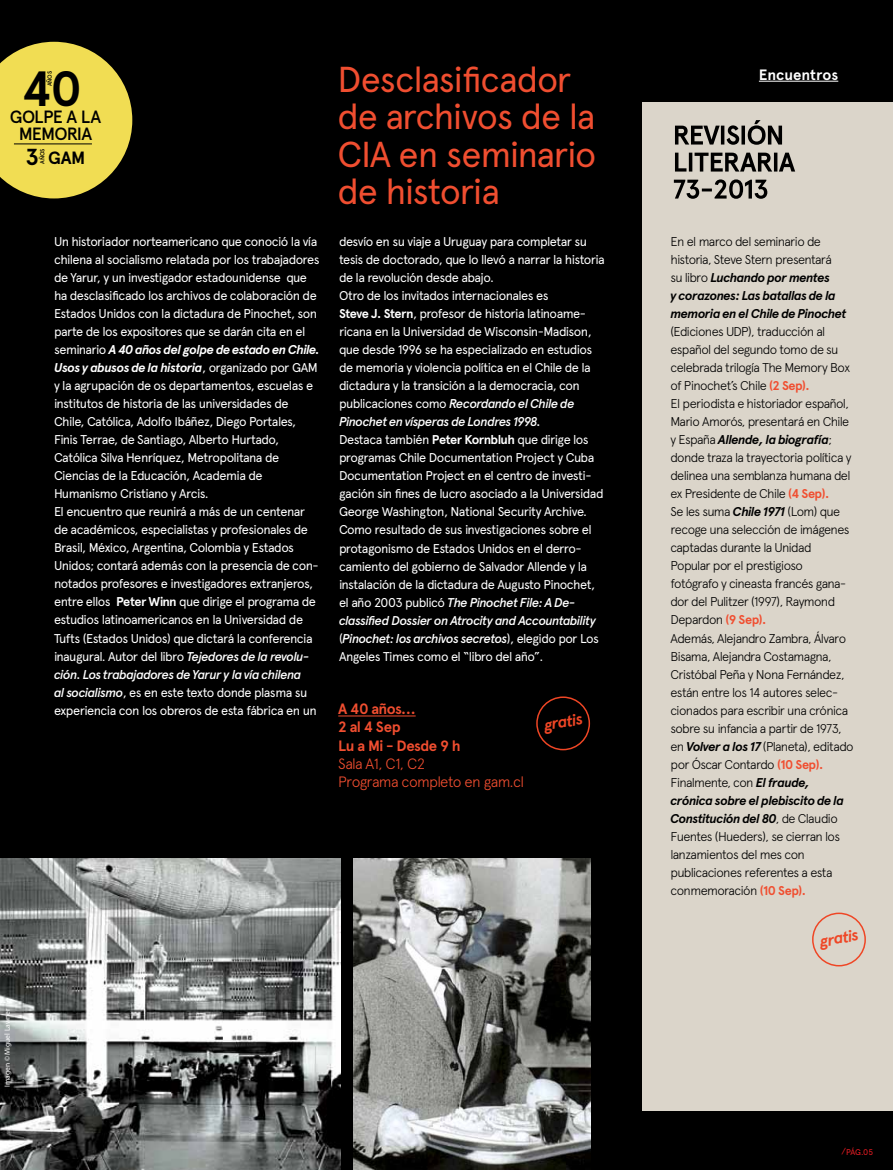
<style>
.page{position:relative;width:893px;height:1170px;background:#fff}
.page>*{position:absolute;margin:0;border:0;box-sizing:border-box;transform-origin:0 0}
.t1{font:700 49.35px "Apercu";color:#000}
.t2{font:36px/37.5px "Apercu";letter-spacing:-.04em;color:#f04e30;text-align:justify}
.t3{font:700 23.1px "Apercu";color:#000}
.t4{font:500 17.7px/16.4px "Apercu";letter-spacing:-.04em;color:#000;text-align:center}
.t5{font:700 17.7px "Apercu";color:#000}
.t6{font:italic 700 16.05px "Apercu";color:#ef4625}
.t7{font:300 15px/18px "Apercu";letter-spacing:-.04em;color:#f04e30}
.t8{font:700 15px/18px "Apercu";letter-spacing:-.035em;color:#f04e30}
.t9{font:700 15px "Apercu";color:#fff}
.t10{font:12.75px/18px "Apercu";letter-spacing:-.045em;color:#fff}
.t11{font:300 12.75px/18px "Apercu";letter-spacing:-.05em;color:#000}
.t12{font:italic 700 12.75px/18px "Apercu";letter-spacing:-.045em;color:#000}
.t13{font:8.25px "Apercu";color:#ed1d24}
.t14{font:7.5px "Myriad Pro";color:#fff}
.t15{font:500 6.15px "Apercu";letter-spacing:-.035em;color:#000}
.s1{font-weight:700;font-style:italic}
.s2{font-weight:700}
.s3{font-weight:500;font-style:italic}
.s4{font-weight:300;font-style:normal}
.s5{font-weight:700;color:#f04e30}
</style>
<div class="page">
<div style="left:0;top:0;width:893px;height:1169px;background:#000"></div>
<hr style="left:759px;top:81px;width:79px;height:1px;background:#fff">
<img style="left:0;top:858px;width:341px;height:311px">
<img style="left:354px;top:858px;width:236px;height:311px">
<div style="left:642px;top:102px;width:251px;height:1008px;background:#dbd5ca"></div>
<div style="left:812px;top:912px;width:54px;height:54px;border:1px solid #ef4625;border-radius:50%"></div>
<hr style="left:338px;top:715px;width:78px;height:1px;background:#f04e30">
<div style="left:536px;top:696px;width:54px;height:54px;border:1px solid #ef4625;border-radius:50%"></div>
<svg style="left:674px;top:179px;width:93px;height:20px"></svg>
<svg style="left:675px;top:153px;width:120px;height:18px"></svg>
<svg style="left:675px;top:120px;width:107px;height:25px"></svg>
<svg style="left:0;top:42px;width:132px;height:156px"></svg>
<hr style="left:14px;top:143px;width:78px;height:1px;background:#000">
<h1 class="t1" style="left:22px;top:58px;width:62px">40</h1>
<p class="t15" style="left:46px;top:86px;width:17px;rotate:-90deg">AÑOS</p>
<h3 class="t4" style="left:10px;top:109px;width:93px">GOLPE A LA<br>MEMORIA</h3>
<h3 class="t5" style="left:48px;top:147px;width:39px">GAM</h3>
<h3 class="t3" style="left:25px;top:142px;width:15px">3</h3>
<p class="t15" style="left:39px;top:164px;width:17px;rotate:-90deg">AÑOS</p>
<h2 class="t2" style="left:338px;top:60px;width:235px">Desclasificador</h2>
<p class="t9" style="left:759px;top:65px;width:81px">Encuentros</p>
<h2 class="t2" style="left:338px;top:97px;width:260px">de archivos de la CIA en seminario de historia</h2>
<p class="t14" style="left:3px;top:1086px;width:80px;rotate:-90deg">I magen © Miguel Lawner</p>
<p class="t10" style="left:54px;top:232px;width:267px">Un historiador norteamericano que conoció la vía chilena al socialismo relatada por los trabajadores de Yarur, y un investigador estadounidense que ha desclasificado los archivos de colaboración de Estados Unidos con la dictadura de Pinochet, son parte de los expositores que se darán cita en el seminario <span class="s1">A 40 años del golpe de estado en Chile.<br>Usos y abusos de la historia</span>, organizado por GAM y la agrupación de os departamentos, escuelas e institutos de historia de las universidades de Chile, Católica, Adolfo Ibáñez, Diego Portales, Finis Terrae, de Santiago, Alberto Hurtado, Católica Silva Henríquez, Metropolitana de Ciencias de la Educación, Academia de Humanismo Cristiano y Arcis.<br>El encuentro que reunirá a más de un centenar de académicos, especialistas y profesionales de Brasil, México, Argentina, Colombia y Estados Unidos; contará además con la presencia de con&shy;notados profesores e investigadores extranjeros, entre ellos <span class="s2">Peter Winn</span> que dirige el programa de estudios latinoamericanos en la Universidad de Tufts (Estados Unidos) que dictará la conferencia inaugural. Autor del libro <span class="s3">Tejedores de la revolu&shy;ción. Los trabajadores de Yarur y la vía chilena<br>al socialismo</span>, es en este texto donde plasma su experiencia con los obreros de esta fábrica en un</p>
<p class="t10" style="left:339px;top:233px;width:267px">desvío en su viaje a Uruguay para completar su tesis de doctorado, que lo llevó a narrar la historia de la revolución desde abajo.<br>Otro de los invitados internacionales es<br><span class="s2">Steve J. Stern</span>, profesor de historia latinoame&shy;ricana en la Universidad de Wisconsin-Madison, que desde 1996 se ha especializado en estudios de memoria y violencia política en el Chile de la dictadura y la transición a la democracia, con publicaciones como <span class="s3">Recordando el Chile de Pinochet en vísperas de Londres 1998.<br></span>Destaca también <span class="s2">Peter Kornbluh</span> que dirige los programas Chile Documentation Project y Cuba Documentation Project en el centro de investi&shy;gación sin fines de lucro asociado a la Universidad George Washington, National Security Archive.<br>Como resultado de sus investigaciones sobre el protagonismo de Estados Unidos en el derro&shy;camiento del gobierno de Salvador Allende y la instalación de la dictadura de Augusto Pinochet, el año 2003 publicó <span class="s3">The Pinochet File: A De&shy;classified Dossier on Atrocity and Accountability </span>(<span class="s3">Pinochet: los archivos secretos</span>), elegido por Los Angeles Times como el “libro del año”.</p>
<p class="t12" style="left:670px;top:233px;width:178px"><span class="s4">En el marco del seminario de historia, Steve Stern presentará su libro</span> Luchando por mentes<br>y corazones: Las batallas de la memoria en el Chile de Pinochet</p>
<p class="t11" style="left:670px;top:322px;width:185px">(Ediciones UDP), traducción al español del segundo tomo de su celebrada trilogía The Memory Box of Pinochet’s Chile <span class="s5">(2 Sep).<br></span>El periodista e historiador español,<br>Mario Amorós, presentará en Chile y España <span class="s1">Allende, la biografía</span>; donde traza la trayectoria política y delinea una semblanza humana del ex Presidente de Chile <span class="s5">(4 Sep).<br></span>Se les suma <span class="s1">Chile 1971</span> (Lom) que recoge una selección de imágenes captadas durante la Unidad<br>Popular por el prestigioso fotógrafo y cineasta francés gana&shy;dor del Pulitzer (1997), Raymond<br>Depardon <span class="s5">(9 Sep).<br></span>Además, Alejandro Zambra, Álvaro<br>Bisama, Alejandra Costamagna,<br>Cristóbal Peña y Nona Fernández, están entre los 14 autores selec&shy;cionados para escribir una crónica sobre su infancia a partir de 1973, en <span class="s1">Volver a los 17</span> (Planeta), editado por Óscar Contardo <span class="s5">(10 Sep).<br></span>Finalmente, con <span class="s1">El fraude, crónica sobre el plebiscito de la<br>Constitución del 80</span>, de Claudio<br>Fuentes (Hueders), se cierran los lanzamientos del mes con publicaciones referentes a esta conmemoración <span class="s5">(10 Sep).</span></p>
<p class="t6" style="left:818px;top:931px;width:41px;rotate:-10deg">gratis</p>
<p class="t8" style="left:338px;top:700px;width:124px">A 40 años…<br>2 al 4 Sep<br>Lu a Mi - Desde 9 h</p>
<p class="t7" style="left:338px;top:754px;width:187px">Sala A1, C1, C2<br>Programa completo en gam.cl</p>
<p class="t6" style="left:542px;top:715px;width:41px;rotate:-10deg">gratis</p>
<p class="t13" style="left:842px;top:1146px;width:33px">/PÁG.05</p>
</div>
